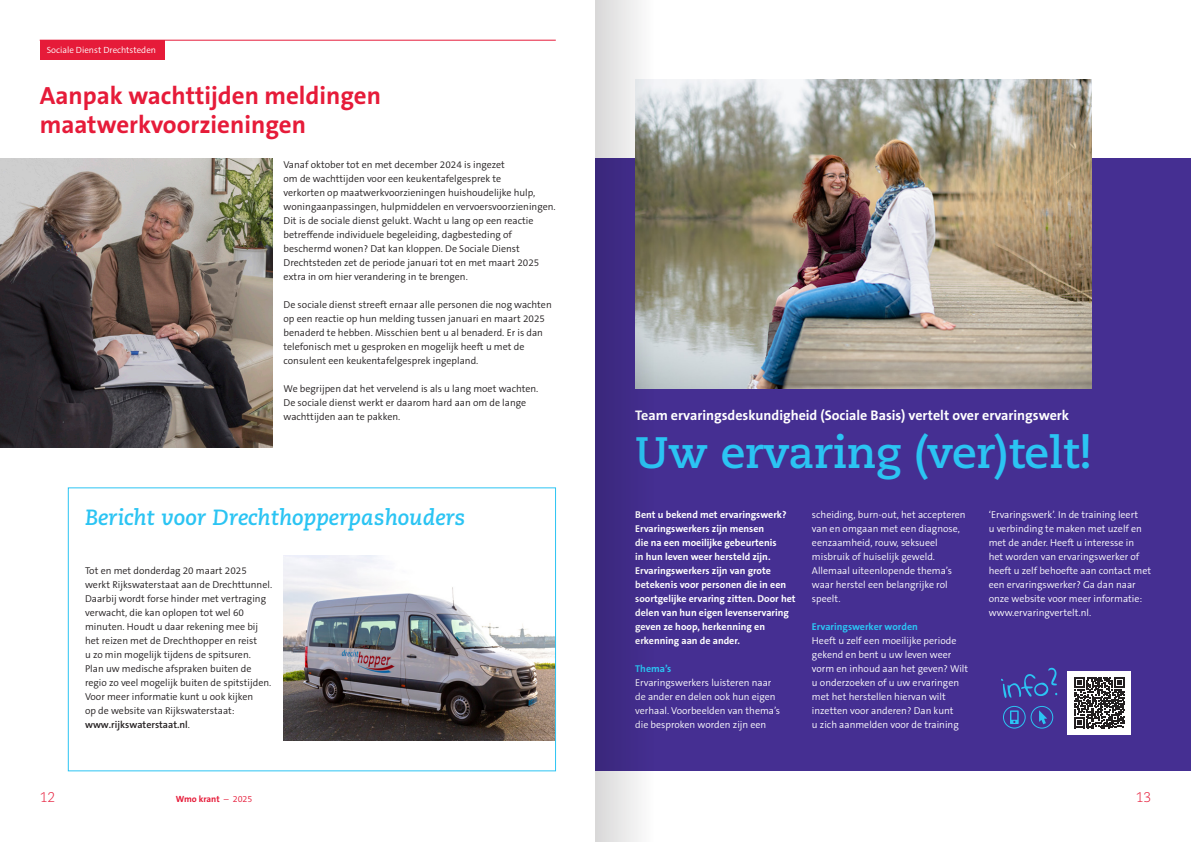
<style>
.page{position:relative;width:1191px;height:842px;background:#fff}
.page>*{position:absolute;margin:0;border:0;box-sizing:border-box;transform-origin:0 0}
.Titel_Schreef_40pt{font:700 44px "Caecilia";color:#2bc4f3}
.Titel_32pt{font:700 25px/29px "The Sans B7";color:#e61b39}
.t1{font:italic 700 22px "Caecilia CE";color:#2bc4f3}
.Inleiding{font:700 14px "The Sans B7";color:#fff}
.t2{font:300 14px "Caecilia";color:#e61b39}
.Broodtekst{font:300 10px/14px "The Sans B4";color:#231f20}
.Broodtekst-2{font:300 10px/14px "The Sans B4";color:#fff}
.Broodtekst-3{font:700 10px/14px "The Sans B7";color:#fff}
.Tussenkopje{font:700 10px "The Sans B7";color:#2bc4f3}
.t3{font:300 9px "The Sans B4";color:#fff}
.t4{font:700 9px "The Sans B7";letter-spacing:-.005em;color:#e61b39}
.s1{font-family:"The Sans B6";font-weight:600}
.s2{font-family:"The Sans B4";font-weight:300}
</style>
<div class="page">
<div style="left:40px;top:40px;width:124px;height:20px;background:#e61b39"></div>
<hr style="left:40px;top:40px;width:516px;height:1px;background:#e61b39">
<img style="left:283px;top:556px;width:271px;height:184px">
<div style="left:68px;top:488px;width:488px;height:283px;border:1px solid #2bc4f3"></div>
<img style="left:0;top:159px;width:272px;height:289px">
<div style="left:595px;top:159px;width:596px;height:612px;background:#452f92"></div>
<img style="left:697px;top:79px;width:394px;height:309px">
<div style="left:1067px;top:671px;width:64px;height:64px;background:#fff"></div>
<svg style="left:1074px;top:677px;width:50px;height:51px"></svg>
<div style="left:1030px;top:706px;width:23px;height:23px;border:1px solid #2bc4f3;border-radius:50%"></div>
<svg style="left:1039px;top:710px;width:8px;height:14px"></svg>
<div style="left:1003px;top:706px;width:22px;height:22px;border:1px solid #2bc4f3;border-radius:50%"></div>
<svg style="left:1010px;top:710px;width:8px;height:14px"></svg>
<svg style="left:1001px;top:668px;width:56px;height:30px"></svg>
<svg style="left:595px;top:0;width:102px;height:842px"></svg>
<p class="t3" style="left:47px;top:45px;width:111px">Sociale Dienst Drechtsteden</p>
<p class="Titel_32pt" style="left:40px;top:82px;width:343px">Aanpak wachttijden meldingen maatwerkvoorzieningen</p>
<p class="Broodtekst" style="left:283px;top:158px;width:274px">Vanaf oktober tot en met december 2024 is ingezet<br>om de wachttijden voor een keukentafelgesprek te<br>verkorten op maatwerkvoorzieningen huishoudelijke hulp, woningaanpassingen, hulpmiddelen en vervoersvoorzieningen.<br>Dit is de sociale dienst gelukt. Wacht u lang op een reactie betreffende individuele begeleiding, dagbesteding of beschermd wonen? Dat kan kloppen. De Sociale Dienst Drechtsteden zet de periode januari tot en met maart 2025 extra in om hier verandering in te brengen.</p>
<p class="Broodtekst" style="left:283px;top:298px;width:270px">De sociale dienst streeft ernaar alle personen die nog wachten op een reactie op hun melding tussen januari en maart 2025 benaderd te hebben. Misschien bent u al benaderd. Er is dan telefonisch met u gesproken en mogelijk heeft u met de consulent een keukentafelgesprek ingepland.</p>
<p class="Broodtekst" style="left:283px;top:382px;width:256px">We begrijpen dat het vervelend is als u lang moet wachten.<br>De sociale dienst werkt er daarom hard aan om de lange wachttijden aan te pakken.</p>
<p class="t1" style="left:85px;top:502px;width:382px">Bericht voor Drechthopperpashouders</p>
<p class="Broodtekst" style="left:85px;top:564px;width:189px">Tot en met donderdag 20 maart 2025 werkt Rijkswaterstaat aan de Drechttunnel.<br>Daarbij wordt forse hinder met vertraging verwacht, die kan oplopen tot wel 60 minuten. Houdt u daar rekening mee bij het reizen met de Drechthopper en reist<br>u zo min mogelijk tijdens de spitsuren.<br>Plan uw medische afspraken buiten de regio zo veel mogelijk buiten de spitstijden.<br>Voor meer informatie kunt u ook kijken<br>op de website van Rijkswaterstaat: <span class="s1">www.rijkswaterstaat.nl</span>.</p>
<p class="Inleiding" style="left:635px;top:408px;width:435px">Team ervaringsdeskundigheid (Sociale Basis) vertelt over ervaringswerk</p>
<p class="Titel_Schreef_40pt" style="left:635px;top:427px;width:458px">Uw ervaring (ver)telt!</p>
<p class="Broodtekst-3" style="left:635px;top:508px;width:162px">Bent u bekend met ervaringswerk?<br>Ervaringswerkers zijn mensen<br>die na een moeilijke gebeurtenis<br>in hun leven weer hersteld zijn.<br>Ervaringswerkers zijn van grote betekenis voor personen die in een soortgelijke ervaring zitten. Door het delen van hun eigen levenservaring geven ze hoop, herkenning en erkenning aan de ander.</p>
<p class="Tussenkopje" style="left:635px;top:663px;width:38px">Thema’s</p>
<p class="Broodtekst-2" style="left:635px;top:676px;width:146px">Ervaringswerkers luisteren naar de ander en delen ook hun eigen verhaal. Voorbeelden van thema’s die besproken worden zijn een</p>
<p class="Broodtekst-2" style="left:812px;top:508px;width:155px">scheiding, burn-out, het accepteren van en omgaan met een diagnose, eenzaamheid, rouw, seksueel misbruik of huiselijk geweld.<br>Allemaal uiteenlopende thema’s waar herstel een belangrijke rol speelt.</p>
<p class="Tussenkopje" style="left:812px;top:621px;width:107px">Ervaringswerker worden</p>
<p class="Broodtekst-2" style="left:812px;top:634px;width:158px">Heeft u zelf een moeilijke periode gekend en bent u uw leven weer vorm en inhoud aan het geven? Wilt u onderzoeken of u uw ervaringen met het herstellen hiervan wilt inzetten voor anderen? Dan kunt<br>u zich aanmelden voor de training</p>
<p class="Broodtekst-2" style="left:988px;top:508px;width:164px">‘Ervaringswerk’. In de training leert<br>u verbinding te maken met uzelf en met de ander. Heeft u interesse in het worden van ervaringswerker of heeft u zelf behoefte aan contact met een ervaringswerker? Ga dan naar onze website voor meer informatie: www.ervaringvertelt.nl.</p>
<h3 class="t2" style="left:40px;top:789px;width:17px">12</h3>
<p class="t4" style="left:176px;top:794px;width:78px">Wmo krant <span class="s2">– 2025</span></p>
<h3 class="t2" style="left:1135px;top:789px;width:17px">13</h3>
</div>
